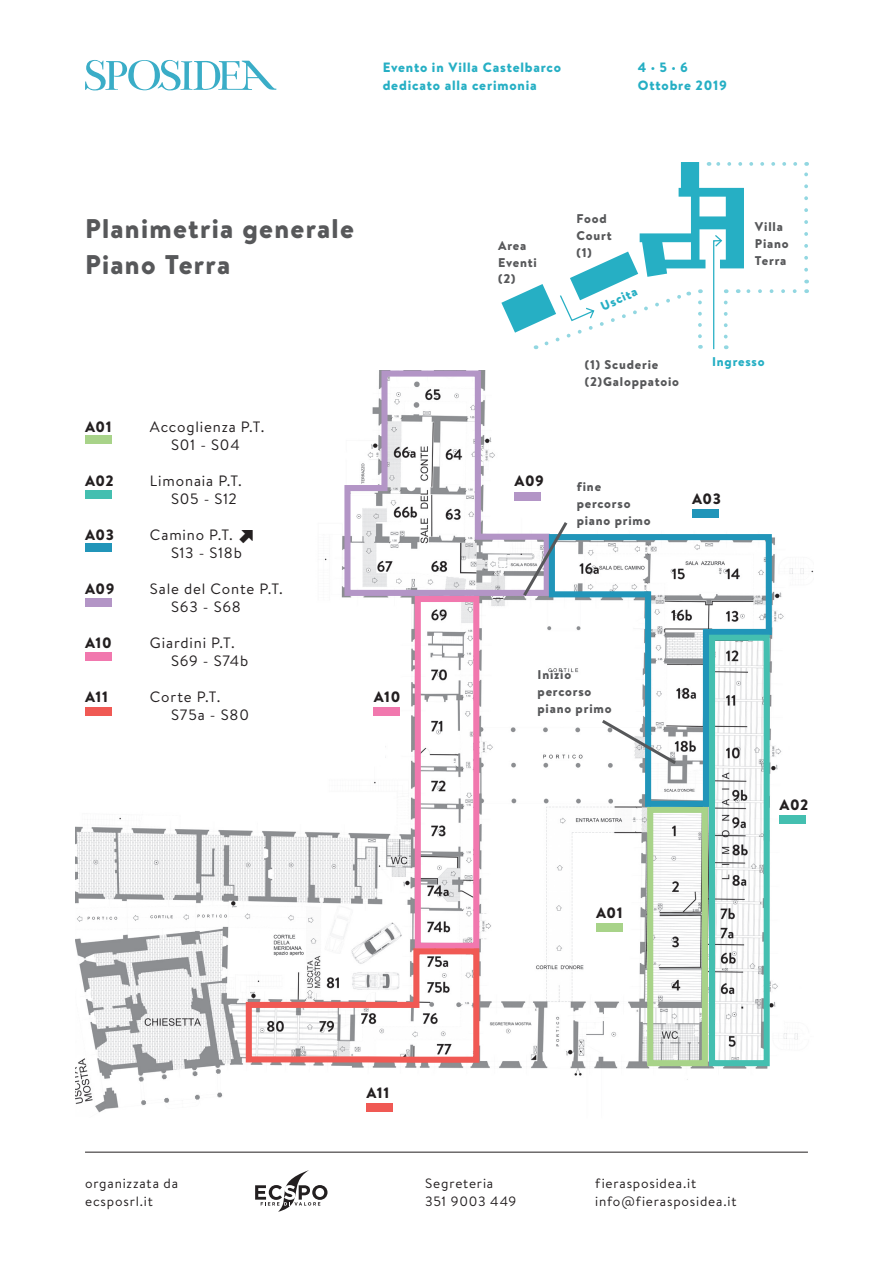
<style>
.page{position:relative;width:893px;height:1263px;background:#fff}
.page>*{position:absolute;margin:0;border:0;box-sizing:border-box;transform-origin:0 0}
.t1{font:900 27px/36px "Brandon Text";letter-spacing:.045em;color:#57585a}
.t2{font:15px/18px "Brandon Text";letter-spacing:.055em;color:#231f20}
.t3{font:900 15px "Brandon Text";letter-spacing:.03em;color:#231f20}
.t4{font:13.5px/18px "Brandon Text";letter-spacing:.06em;color:#231f20}
.t5{font:900 13.5px/18px "Brandon Text";letter-spacing:.06em;color:#26afc4}
.t6{font:900 12.6px/16.8px "Brandon Text";letter-spacing:.065em;color:#57585a}
.t7{font:900 12.6px "Brandon Text";letter-spacing:.065em;color:#26afc4}
.s1{font-family:"SS Standard"}
</style>
<div class="page">
<svg style="left:255px;top:1170px;width:72px;height:42px"></svg>
<hr style="left:85px;top:1152px;width:723px;height:1px;background:#231f20">
<svg style="left:85px;top:60px;width:191px;height:30px"></svg>
<img style="left:76px;top:435px;width:737px;height:678px">
<div style="left:647px;top:807px;width:61px;height:259px;border:6px solid #a8d389"></div>
<div style="left:415px;top:596px;width:64px;height:353px;border:6px solid #f178ae"></div>
<svg style="left:243px;top:945px;width:239px;height:121px"></svg>
<svg style="left:341px;top:370px;width:212px;height:229px"></svg>
<svg style="left:546px;top:531px;width:229px;height:279px"></svg>
<div style="left:709px;top:635px;width:61px;height:431px;border:6px solid #44bfb0"></div>
<svg style="left:804px;top:162px;width:4px;height:108px"></svg>
<svg style="left:501px;top:162px;width:294px;height:188px"></svg>
<div style="left:85px;top:435px;width:26px;height:9px;background:#a8d389"></div>
<div style="left:596px;top:924px;width:26px;height:8px;background:#a8d389"></div>
<div style="left:85px;top:490px;width:26px;height:8px;background:#44bfb0"></div>
<div style="left:780px;top:815px;width:26px;height:9px;background:#44bfb0"></div>
<div style="left:85px;top:544px;width:26px;height:8px;background:#2195b9"></div>
<div style="left:692px;top:509px;width:26px;height:9px;background:#2195b9"></div>
<div style="left:85px;top:598px;width:26px;height:8px;background:#b395c6"></div>
<div style="left:514px;top:492px;width:27px;height:9px;background:#b395c6"></div>
<div style="left:85px;top:652px;width:26px;height:9px;background:#f178ae"></div>
<div style="left:374px;top:707px;width:26px;height:9px;background:#f178ae"></div>
<div style="left:85px;top:707px;width:26px;height:9px;background:#f05954"></div>
<div style="left:367px;top:1103px;width:26px;height:9px;background:#f05954"></div>
<svg style="left:599px;top:717px;width:80px;height:50px"></svg>
<svg style="left:520px;top:519px;width:50px;height:80px"></svg>
<p class="t5" style="left:383px;top:58px;width:180px">Evento in Villa Castelbarco dedicato alla cerimonia</p>
<p class="t5" style="left:638px;top:58px;width:91px">4 · 5 · 6<br>Ottobre 2019</p>
<p class="t6" style="left:577px;top:210px;width:37px">Food<br>Court (1)</p>
<h1 class="t1" style="left:85px;top:210px;width:270px">Planimetria generale<br>Piano Terra</h1>
<p class="t6" style="left:755px;top:218px;width:35px">Villa<br>Piano<br>Terra</p>
<p class="t6" style="left:498px;top:237px;width:40px">Area<br>Eventi (2)</p>
<p class="t3" style="left:85px;top:416px;width:28px">A01</p>
<p class="t2" style="left:150px;top:417px;width:116px;text-align:center">Accoglienza P.T.<br>S01 - S04</p>
<p class="t2" style="left:171px;top:471px;width:72px;text-indent:-21px">Limonaia P.T.<br>S05 - S12</p>
<p class="t2" style="left:171px;top:525px;width:83px;text-indent:-21px">Camino P.T. <span class="s1">⬈<br></span>S13 - S18b</p>
<p class="t2" style="left:171px;top:579px;width:113px;text-indent:-21px">Sale del Conte P.T.<br>S63 - S68</p>
<p class="t2" style="left:171px;top:633px;width:79px;text-indent:-21px">Giardini P.T.<br>S69 - S74b</p>
<p class="t2" style="left:171px;top:687px;width:79px;text-indent:-21px">Corte P.T.<br>S75a - S80</p>
<p class="t3" style="left:85px;top:470px;width:30px">A02</p>
<p class="t3" style="left:85px;top:524px;width:30px">A03</p>
<p class="t3" style="left:85px;top:578px;width:31px">A09</p>
<p class="t3" style="left:85px;top:632px;width:28px">A10</p>
<p class="t3" style="left:85px;top:686px;width:24px">A11</p>
<p class="t3" style="left:374px;top:686px;width:28px">A10</p>
<p class="t7" style="left:598px;top:298px;width:40px;rotate:-24deg">Uscita</p>
<p class="t6" style="left:585px;top:356px;width:96px">(1) Scuderie (2)Galoppatoio</p>
<p class="t7" style="left:712px;top:353px;width:54px">Ingresso</p>
<p class="t3" style="left:514px;top:470px;width:31px">A09</p>
<p class="t6" style="left:577px;top:478px;width:75px">fine percorso piano primo</p>
<p class="t3" style="left:692px;top:488px;width:30px">A03</p>
<p class="t6" style="left:538px;top:666px;width:75px">Inizio percorso piano primo</p>
<p class="t3" style="left:596px;top:902px;width:28px">A01</p>
<p class="t3" style="left:780px;top:794px;width:30px">A02</p>
<p class="t3" style="left:367px;top:1082px;width:24px">A11</p>
<p class="t4" style="left:85px;top:1174px;width:95px">organizzata da ecsposrl.it</p>
<p class="t4" style="left:595px;top:1174px;width:143px">fierasposidea.it info@fierasposidea.it</p>
<p class="t4" style="left:425px;top:1174px;width:93px">Segreteria<br>351 9003 449</p>
</div>
